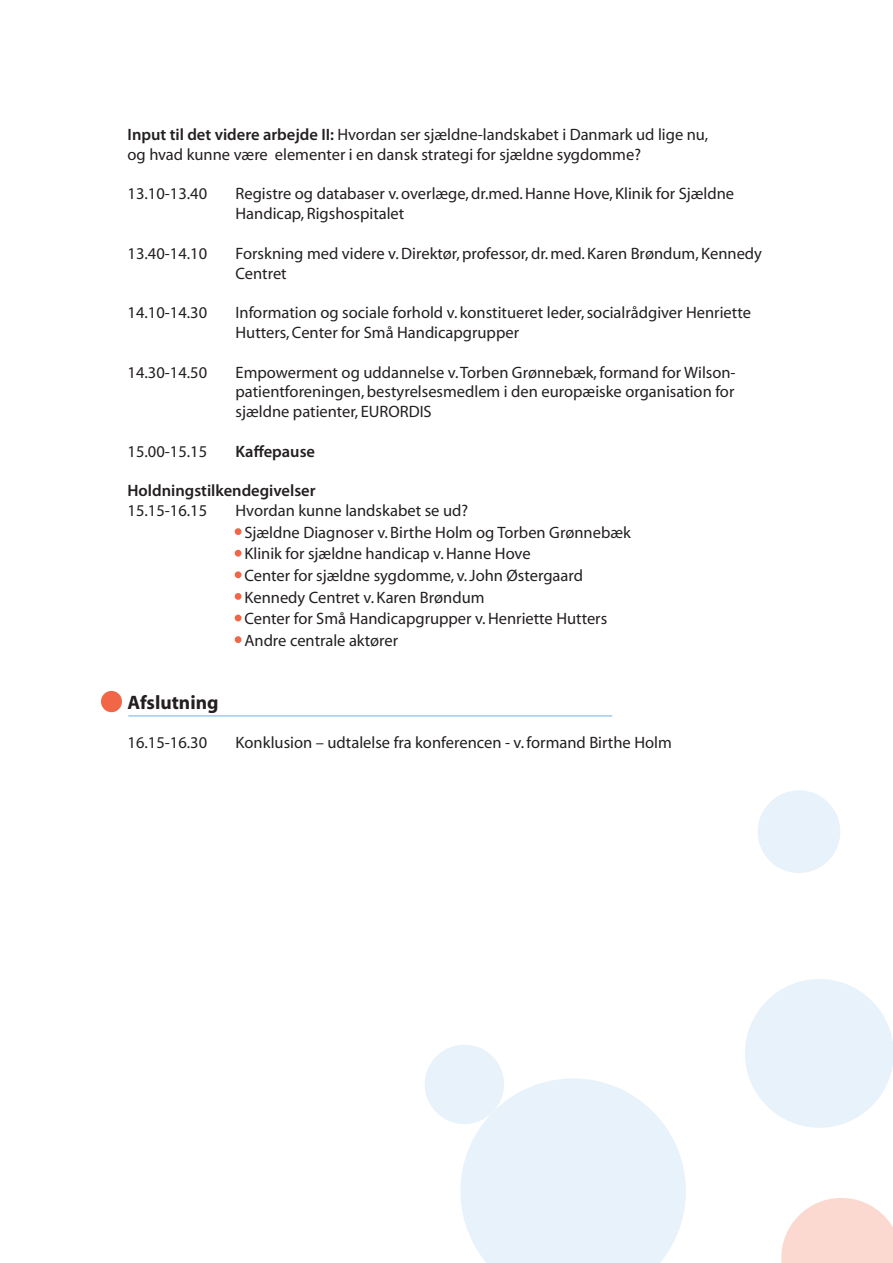
<style>
.page{position:relative;width:893px;height:1263px;background:#fff}
.page>*{position:absolute;margin:0;border:0;box-sizing:border-box;transform-origin:0 0}
.t1{font:700 19.5px "Myriad";color:#231f20}
.t2{font:16.5px/19.8px "Myriad";color:#231f20}
.t3{font:600 16.5px "Myriad Pro";color:#231f20}
.s1{font-family:"Myriad Pro";font-weight:600}
.s2{font-size:18px;color:#f26648}
</style>
<div class="page">
<div style="left:745px;top:979px;width:148px;height:149px;background:#e7f2fa;border-radius:50%"></div>
<div style="left:758px;top:790px;width:82px;height:83px;background:#e7f2fa;border-radius:50%"></div>
<svg style="left:460px;top:1078px;width:226px;height:185px;background:#eaf3fa"></svg>
<div style="left:425px;top:1045px;width:79px;height:79px;background:#e7f2fa;border-radius:50%"></div>
<svg style="left:781px;top:1198px;width:112px;height:65px"></svg>
<div style="left:235px;top:528px;width:6px;height:7px;border:3px solid #f26648;border-radius:50%"></div>
<div style="left:235px;top:550px;width:6px;height:7px;border:3px solid #f26648;border-radius:50%"></div>
<div style="left:235px;top:571px;width:6px;height:7px;border:3px solid #f26648;border-radius:50%"></div>
<div style="left:235px;top:593px;width:6px;height:7px;border:3px solid #f26648;border-radius:50%"></div>
<svg style="left:235px;top:615px;width:6px;height:6px"></svg>
<div style="left:235px;top:636px;width:6px;height:7px;border:3px solid #f26648;border-radius:50%"></div>
<div style="left:101px;top:691px;width:21px;height:21px;background:#f26648;border-radius:50%"></div>
<hr style="left:128px;top:715px;width:484px;height:2px;background:#9fcbec">
<p class="t2" style="left:128px;top:125px;width:582px"><span class="s1">Input til det videre arbejde II:</span> Hvordan ser sjældne-landskabet i Danmark ud lige nu, og hvad kunne være elementer i en dansk strategi for sjældne sygdomme?</p>
<p class="t2" style="left:128px;top:185px;width:81px">13.10-13.40</p>
<p class="t2" style="left:236px;top:185px;width:500px">Registre og databaser v. overlæge, dr.med. Hanne Hove, Klinik for Sjældne<br>Handicap, Rigshospitalet</p>
<p class="t2" style="left:128px;top:244px;width:81px">13.40-14.10</p>
<p class="t2" style="left:236px;top:244px;width:528px">Forskning med videre v. Direktør, professor, dr. med. Karen Brøndum, Kennedy<br>Centret</p>
<p class="t2" style="left:128px;top:303px;width:81px">14.10-14.30</p>
<p class="t2" style="left:236px;top:303px;width:517px">Information og sociale forhold v. konstitueret leder, socialrådgiver Henriette<br>Hutters, Center for Små Handicapgrupper</p>
<p class="t2" style="left:128px;top:363px;width:81px">14.30-14.50</p>
<p class="t2" style="left:236px;top:363px;width:502px;text-align:justify">Empowerment og uddannelse v. Torben Grønnebæk, formand for Wilson&shy;patientforeningen, bestyrelsesmedlem i den europæiske organisation for sjældne patienter, EURORDIS</p>
<p class="t2" style="left:128px;top:442px;width:81px">15.00-15.15</p>
<p class="t3" style="left:236px;top:441px;width:81px">Kaffepause</p>
<p class="t3" style="left:128px;top:480px;width:190px">Holdningstilkendegivelser</p>
<p class="t2" style="left:128px;top:501px;width:81px">15.15-16.15</p>
<p class="t2" style="left:236px;top:501px;width:234px">Hvordan kunne landskabet se ud?</p>
<p class="t2" style="left:236px;top:523px;width:397px"><span class="s2">•</span> Sjældne Diagnoser v. Birthe Holm og Torben Grønnebæk</p>
<p class="t2" style="left:236px;top:545px;width:297px"><span class="s2">•</span> Klinik for sjældne handicap v. Hanne Hove</p>
<p class="t2" style="left:236px;top:566px;width:349px"><span class="s2">•</span> Center for sjældne sygdomme, v. John Østergaard</p>
<p class="t2" style="left:236px;top:588px;width:250px"><span class="s2">•</span> Kennedy Centret v. Karen Brøndum</p>
<p class="t2" style="left:236px;top:609px;width:373px"><span class="s2">•</span> Center for Små Handicapgrupper v. Henriette Hutters</p>
<p class="t2" style="left:236px;top:631px;width:164px"><span class="s2">•</span> Andre centrale aktører</p>
<p class="t1" style="left:128px;top:692px;width:93px">Afslutning</p>
<p class="t2" style="left:128px;top:734px;width:81px">16.15-16.30</p>
<p class="t2" style="left:236px;top:734px;width:438px">Konklusion – udtalelse fra konferencen - v. formand Birthe Holm</p>
</div>
